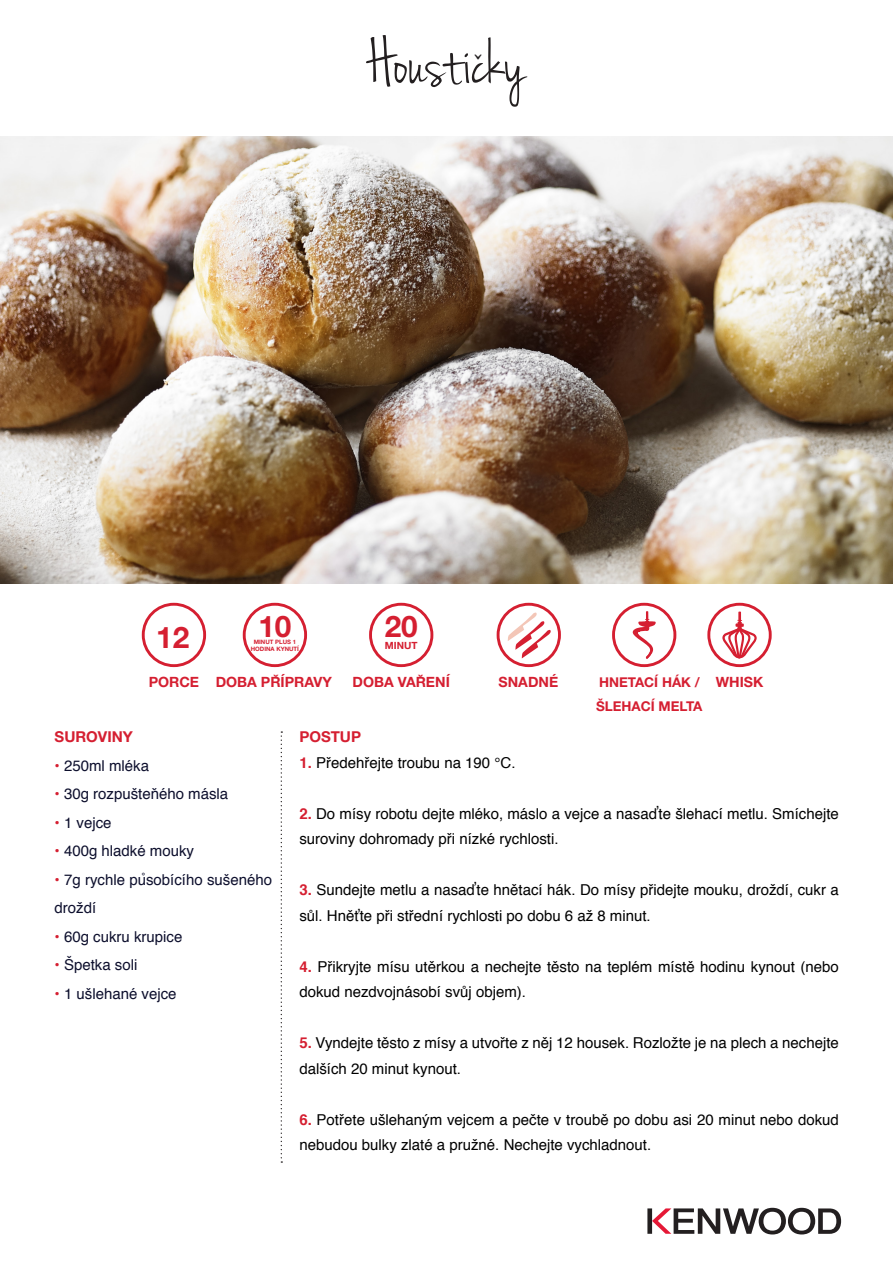
<style>
.page{position:relative;width:893px;height:1263px;background:#fff}
.page>*{position:absolute;margin:0;border:0;box-sizing:border-box;transform-origin:0 0}
.t1{font:67.5px "Jenna Sue";color:#231f20}
.t2{font:30px "Minion Pro";color:#231f20}
.t3{font:700 29.7px "Helvetica Neue LT Std";color:#d51f31}
.t4{font:15px/25.5px "Helvetica";color:#000}
.t5{font:15px/28.5px "Helvetica";color:#0d0f2d}
.t6{font:700 15px "Helvetica Neue LT Std";color:#d51f31}
.t7{font:15px "Helvetica Neue LT Std";color:#0d0f2d}
.t8{font:700 14.1px "Helvetica Neue LT Std";color:#d51f31}
.t9{font:700 13.5px "Helvetica Neue LT Std";color:#d51f31}
.t10{font:12px "Helvetica Neue LT Std";color:#0d0f2d}
.t11{font:700 9.9px "Helvetica Neue LT Std";color:#d51f31}
.t12{font:700 6px "Helvetica Neue LT Std";color:#d51f31}
.s1{color:#d51f31}
.s2{font-weight:700;color:#d51f31}
</style>
<div class="page">
<img style="left:0;top:136px;width:893px;height:448px">
<svg style="left:281px;top:731px;width:1px;height:432px"></svg>
<svg style="left:647px;top:1208px;width:194px;height:26px"></svg>
<div style="left:243px;top:603px;width:64px;height:64px;border:3px solid #d51f31;border-radius:50%"></div>
<div style="left:369px;top:603px;width:64px;height:64px;border:3px solid #d51f31;border-radius:50%"></div>
<div style="left:142px;top:603px;width:64px;height:64px;border:3px solid #d51f31;border-radius:50%"></div>
<div style="left:612px;top:603px;width:64px;height:64px;border:3px solid #d51f31;border-radius:50%"></div>
<div style="left:497px;top:603px;width:64px;height:64px;border:3px solid #d51f31;border-radius:50%"></div>
<svg style="left:508px;top:612px;width:43px;height:46px"></svg>
<svg style="left:633px;top:611px;width:23px;height:48px"></svg>
<div style="left:707px;top:603px;width:65px;height:64px;border:3px solid #d51f31;border-radius:50%"></div>
<svg style="left:722px;top:611px;width:35px;height:47px"></svg>
<p class="t1" style="left:367px;top:24px;width:160px">Housticky</p>
<p class="t2" style="left:472px;top:45px;width:14px">ˇ</p>
<p class="t3" style="left:156px;top:619px;width:35px">12</p>
<p class="t3" style="left:258px;top:608px;width:35px">10</p>
<p class="t12" style="left:251px;top:645px;width:50px">HODINA KYNUTÍ</p>
<p class="t12" style="left:254px;top:638px;width:44px">MINUT PLUS 1</p>
<p class="t3" style="left:385px;top:608px;width:35px">20</p>
<p class="t11" style="left:385px;top:639px;width:34px">MINUT</p>
<p class="t8" style="left:149px;top:673px;width:52px">PORCE</p>
<p class="t8" style="left:216px;top:673px;width:118px">DOBA PRÍPRAVY</p>
<p class="t8" style="left:353px;top:673px;width:99px">DOBA VARENÍ</p>
<p class="t8" style="left:499px;top:673px;width:61px">SNADNÉ</p>
<p class="t9" style="left:599px;top:674px;width:102px">HNETACÍ HÁK /</p>
<p class="t9" style="left:596px;top:698px;width:108px">ŠLEHACÍ MELTA</p>
<p class="t8" style="left:274px;top:671px;width:5px">ˇ</p>
<p class="t8" style="left:419px;top:671px;width:5px">ˇ</p>
<p class="t8" style="left:716px;top:673px;width:49px">WHISK</p>
<p class="t6" style="left:55px;top:727px;width:80px">SUROVINY</p>
<p class="t5" style="left:55px;top:751px;width:96px"><span class="s1">•</span> 250ml mléka</p>
<p class="t5" style="left:55px;top:780px;width:175px"><span class="s1">•</span> 30g rozpušteného másla</p>
<p class="t5" style="left:55px;top:808px;width:58px"><span class="s1">•</span> 1 vejce</p>
<p class="t5" style="left:55px;top:837px;width:141px"><span class="s1">•</span> 400g hladké mouky</p>
<p class="t5" style="left:55px;top:865px;width:219px"><span class="s1">•</span> 7g rychle pusobícího sušeného droždí</p>
<p class="t5" style="left:55px;top:922px;width:129px"><span class="s1">•</span> 60g cukru krupice</p>
<p class="t5" style="left:55px;top:951px;width:84px"><span class="s1">•</span> Špetka soli</p>
<p class="t5" style="left:55px;top:979px;width:123px"><span class="s1">•</span> 1 ušlehané vejce</p>
<p class="t7" style="left:153px;top:784px;width:5px">ˇ</p>
<p class="t10" style="left:142px;top:871px;width:4px">˚</p>
<p class="t6" style="left:299px;top:727px;width:63px">POSTUP</p>
<p class="t4" style="left:299px;top:750px;width:218px"><span class="s2">1.</span> Předehřejte troubu na 190 °C.</p>
<p class="t4" style="left:299px;top:801px;width:541px"><span class="s2">2.</span> Do mísy robotu dejte mléko, máslo a vejce a nasaďte šlehací metlu. Smíchejte suroviny dohromady při nízké rychlosti.</p>
<p class="t4" style="left:299px;top:877px;width:541px"><span class="s2">3.</span> Sundejte metlu a nasaďte hnětací hák. Do mísy přidejte mouku, droždí, cukr a sůl. Hněťte při střední rychlosti po dobu 6 až 8 minut.</p>
<p class="t4" style="left:299px;top:954px;width:541px"><span class="s2">4.</span> Přikryjte mísu utěrkou a nechejte těsto na teplém místě hodinu kynout (nebo dokud nezdvojnásobí svůj objem).</p>
<p class="t4" style="left:299px;top:1030px;width:541px"><span class="s2">5.</span> Vyndejte těsto z mísy a utvořte z něj 12 housek. Rozložte je na plech a nechejte dalších 20 minut kynout.</p>
<p class="t4" style="left:299px;top:1107px;width:541px"><span class="s2">6.</span> Potřete ušlehaným vejcem a pečte v troubě po dobu asi 20 minut nebo dokud nebudou bulky zlaté a pružné. Nechejte vychladnout.</p>
</div>
